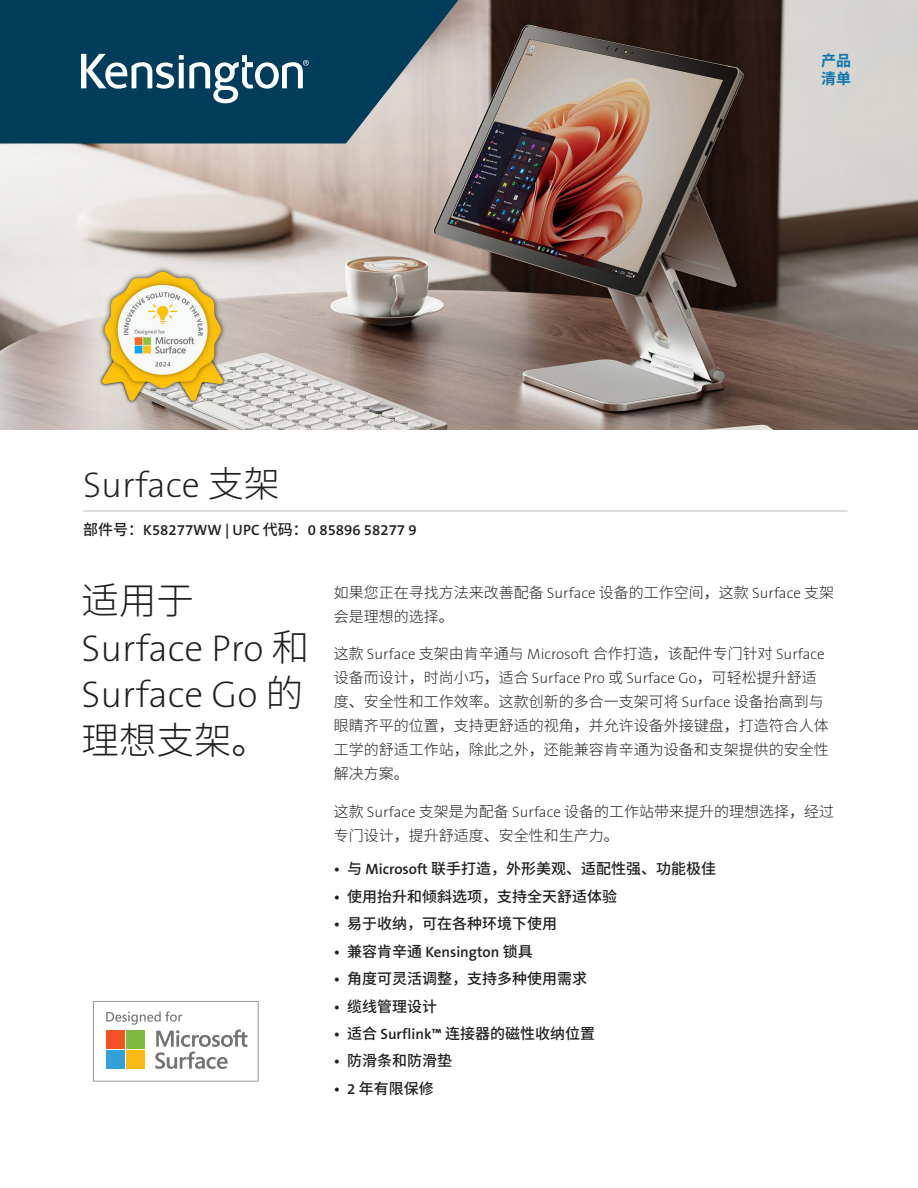
<style>
.page{position:relative;width:918px;height:1188px;background:#fff}
.page>*{position:absolute;margin:0;border:0;box-sizing:border-box;transform-origin:0 0}
.Product_Headline{font:37.5px/46.5px "The Sans KENSINGTON2 XL";color:#231f20}
.Product_Name{font:36px "The Sans KENSINGTON2 XL";color:#231f20}
.Body{font:300 15px/24px "Source Han Sans CN";color:#231f20}
.Feature_Bullets{font:500 15px "Source Han Sans CN";color:#231f20}
.Part_No__UPC{font:15px "The Sans KENSINGTON6 SB";color:#231f20}
.Feature_Bullets-2{font:15px "The Sans KENSINGTON6 SB";color:#231f20}
.Filetype_Header_Blue{font:700 15px "Source Han Sans CN";color:#0e76ae}
.s1{font-family:"Source Han Sans CN";font-weight:300}
.s2{font-family:"Source Han Sans CN";font-weight:500}
.s3{font-family:"Source Han Sans CN"}
.s4{font-family:"The Sans KENSINGTON2 XL";font-weight:400}
.s5{font-weight:400}
.s6{font-family:"The Sans KENSINGTON6 SB";font-weight:400}
</style>
<div class="page">
<img style="left:0;top:0;width:918px;height:430px">
<svg style="left:0;top:0;width:458px;height:143px;fill:#003d5b"></svg>
<svg style="left:81px;top:54px;width:228px;height:49px"></svg>
<hr style="left:83px;top:511px;width:764px;height:1px;background:#bcbdc0">
<svg style="left:93px;top:1001px;width:166px;height:81px"></svg>
<img style="left:72px;top:243px;width:181px;height:180px">
<h1 class="Product_Name" style="left:83px;top:466px;width:198px">Surface <span class="s1">支架</span></h1>
<h2 class="Part_No__UPC" style="left:83px;top:522px;width:335px"><span class="s2">部件号：</span>K58277WW | UPC <span class="s2">代码：</span>0 85896 58277 9</h2>
<p class="Filetype_Header_Blue" style="left:821px;top:52px;width:31px">产品</p>
<p class="Filetype_Header_Blue" style="left:821px;top:70px;width:31px">清单</p>
<h3 class="Product_Headline" style="left:82px;top:580px;width:229px"><span class="s1">适用于<br></span>Surface Pro <span class="s1">和<br></span>Surface Go <span class="s1">的理想支架</span><span class="s3">。</span></h3>
<p class="Body" style="left:334px;top:581px;width:502px">如果您正在寻找方法来改善配备 <span class="s4">Surface</span> 设备的工作空间<span class="s5">，</span>这款 <span class="s4">Surface</span> 支架会是理想的选择<span class="s5">。</span></p>
<p class="Body" style="left:334px;top:642px;width:496px">这款 <span class="s4">Surface</span> 支架由肯辛通与 <span class="s4">Microsoft</span> 合作打造<span class="s5">，</span>该配件专门针对 <span class="s4">Surface</span>设备而设计<span class="s5">，</span>时尚小巧<span class="s5">，</span>适合 <span class="s4">Surface Pro</span> 或 <span class="s4">Surface Go</span><span class="s5">，</span>可轻松提升舒适度<span class="s5">、</span>安全性和工作效率<span class="s5">。</span>这款创新的多合一支架可将 <span class="s4">Surface</span> 设备抬高到与眼睛齐平的位置<span class="s5">，</span>支持更舒适的视角<span class="s5">，</span>并允许设备外接键盘<span class="s5">，</span>打造符合人体工学的舒适工作站<span class="s5">，</span>除此之外<span class="s5">，</span>还能兼容肯辛通为设备和支架提供的安全性解决方案<span class="s5">。</span></p>
<p class="Body" style="left:334px;top:800px;width:502px">这款 <span class="s4">Surface</span> 支架是为配备 <span class="s4">Surface</span> 设备的工作站带来提升的理想选择<span class="s5">，</span>经过专门设计<span class="s5">，</span>提升舒适度<span class="s5">、</span>安全性和生产力<span class="s5">。</span></p>
<p class="Feature_Bullets" style="left:334px;top:860px;width:384px"><span class="s6">•</span> 与 <span class="s6">Microsoft</span> 联手打造，外形美观、适配性强、功能极佳</p>
<p class="Feature_Bullets" style="left:334px;top:888px;width:285px"><span class="s6">•</span> 使用抬升和倾斜选项，支持全天舒适体验</p>
<p class="Feature_Bullets" style="left:334px;top:915px;width:225px"><span class="s6">•</span> 易于收纳，可在各种环境下使用</p>
<p class="Feature_Bullets-2" style="left:334px;top:943px;width:200px">• <span class="s2">兼容肯辛通</span> Kensington <span class="s2">锁具</span></p>
<p class="Feature_Bullets" style="left:334px;top:970px;width:255px"><span class="s6">•</span> 角度可灵活调整，支持多种使用需求</p>
<p class="Feature_Bullets" style="left:334px;top:998px;width:105px"><span class="s6">•</span> 缆线管理设计</p>
<p class="Feature_Bullets" style="left:334px;top:1025px;width:263px"><span class="s6">•</span> 适合 <span class="s6">Surflink™</span> 连接器的磁性收纳位置</p>
<p class="Feature_Bullets" style="left:334px;top:1053px;width:120px"><span class="s6">•</span> 防滑条和防滑垫</p>
<p class="Feature_Bullets" style="left:334px;top:1080px;width:102px"><span class="s6">• 2</span> 年有限保修</p>
</div>
